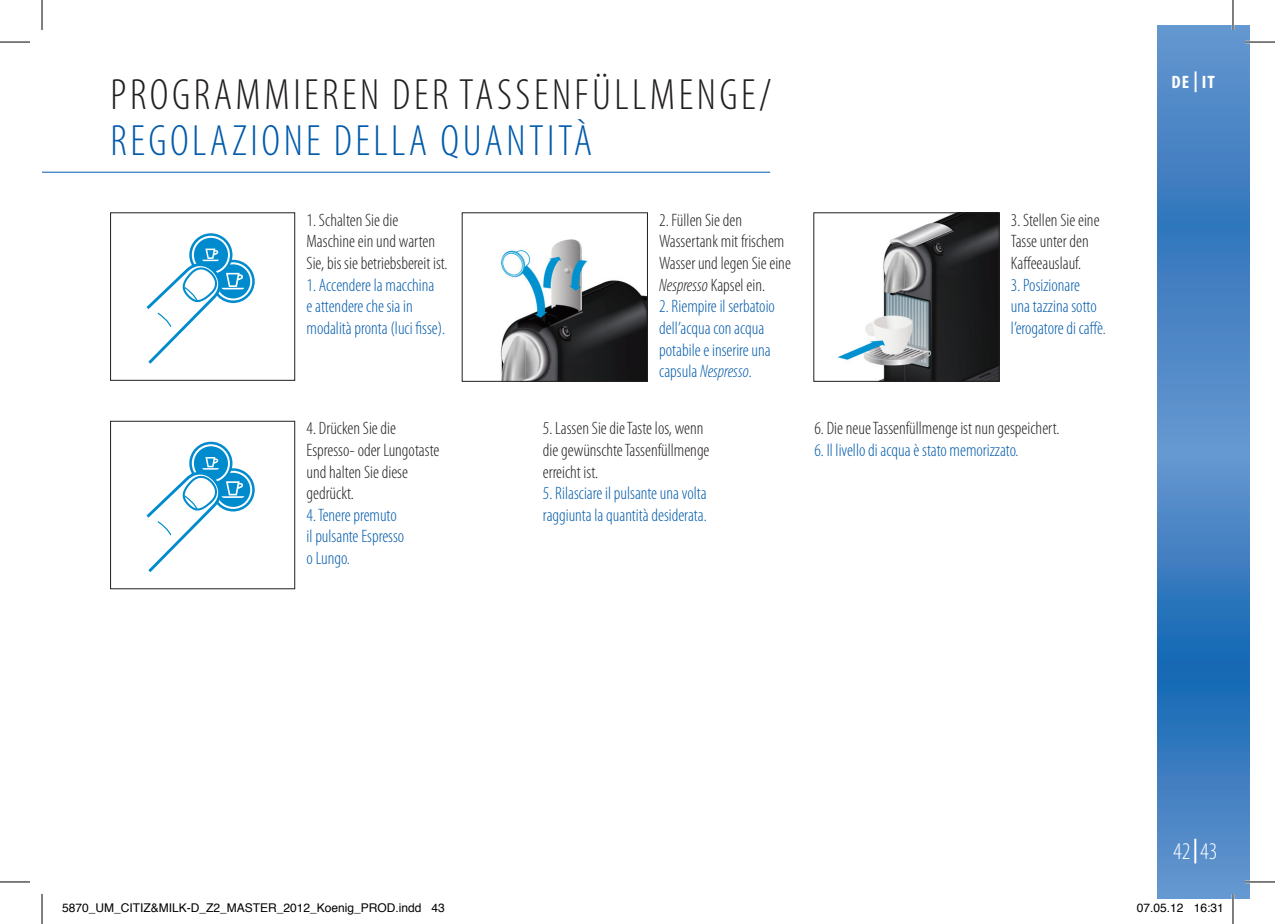
<style>
.page{position:relative;width:1275px;height:924px;background:#fff}
.page>*{position:absolute;margin:0;border:0;box-sizing:border-box;transform-origin:0 0}
.t1{font:300 condensed 44px "Myriad Pro";color:#231f20}
.t2{font:300 condensed 44px "Myriad Pro";color:#015aaa}
.t3{font:300 condensed 24px "Myriad Pro";color:#fff}
.t4{font:300 condensed 18px/21.6px "Myriad Pro";color:#231f20}
.t5{font:300 condensed 18px/21.6px "Myriad Pro";color:#015aaa}
.t6{font:700 condensed 18px "Myriad Pro";color:#fff;scale:1.04 1}
.t7{font:12px "Helvetica";color:#000}
.s1{font-style:italic}
</style>
<div class="page">
<div style="left:110px;top:212px;width:185px;height:168px;border:1px solid #231f20"></div>
<svg style="left:213px;top:261px;width:40px;height:40px"></svg>
<div style="left:211px;top:260px;width:44px;height:43px;border:3px solid #008bce;border-radius:50%"></div>
<div style="left:216px;top:264px;width:34px;height:34px;background:#008bce;border-radius:50%"></div>
<svg style="left:190px;top:234px;width:41px;height:41px"></svg>
<div style="left:189px;top:233px;width:43px;height:43px;border:3px solid #008bce;border-radius:50%"></div>
<div style="left:194px;top:238px;width:34px;height:34px;background:#008bce;border-radius:50%"></div>
<svg style="left:146px;top:248px;width:98px;height:116px"></svg>
<div style="left:110px;top:420px;width:185px;height:169px;border:1px solid #231f20"></div>
<svg style="left:213px;top:469px;width:40px;height:41px"></svg>
<div style="left:211px;top:468px;width:44px;height:43px;border:3px solid #008bce;border-radius:50%"></div>
<div style="left:216px;top:472px;width:34px;height:34px;background:#008bce;border-radius:50%"></div>
<svg style="left:190px;top:443px;width:41px;height:40px"></svg>
<div style="left:189px;top:441px;width:43px;height:43px;border:3px solid #008bce;border-radius:50%"></div>
<div style="left:194px;top:446px;width:34px;height:34px;background:#008bce;border-radius:50%"></div>
<svg style="left:146px;top:457px;width:98px;height:116px"></svg>
<img style="left:837px;top:214px;width:160px;height:165px">
<div style="left:813px;top:212px;width:186px;height:169px;border:1px solid #231f20"></div>
<img style="left:500px;top:239px;width:146px;height:140px">
<div style="left:462px;top:212px;width:186px;height:169px;border:1px solid #231f20"></div>
<svg style="left:1157px;top:25px;width:93px;height:873px"></svg>
<hr style="left:1194px;top:71px;width:2px;height:21px;background:#fff">
<hr style="left:1194px;top:838px;width:2px;height:25px;background:#fff">
<hr style="left:42px;top:172px;width:728px;height:1px;background:#015aaa">
<hr style="left:1245px;top:41px;width:30px;height:2px;background:#fff">
<hr style="left:1245px;top:880px;width:30px;height:2px;background:#fff">
<hr style="left:1231px;top:0;width:3px;height:30px;background:#fff">
<hr style="left:1231px;top:893px;width:3px;height:30px;background:#fff">
<hr style="left:0;top:42px;width:30px;height:1px;background:#000">
<hr style="left:1245px;top:42px;width:30px;height:1px;background:#000">
<hr style="left:0;top:881px;width:30px;height:1px;background:#000">
<hr style="left:1245px;top:881px;width:30px;height:1px;background:#000">
<hr style="left:42px;top:0;width:1px;height:30px;background:#000">
<hr style="left:42px;top:893px;width:1px;height:30px;background:#000">
<hr style="left:1232px;top:0;width:1px;height:30px;background:#000">
<hr style="left:1232px;top:893px;width:1px;height:30px;background:#000">
<h1 class="t1" style="left:110px;top:68px;width:41px">Programmieren</h1>
<h1 class="t1" style="left:392px;top:68px;width:104px">der Tassenfüllmenge</h1>
<h1 class="t1" style="left:758px;top:68px;width:14px">/</h1>
<h1 class="t2" style="left:111px;top:114px;width:40px">Regolazione</h1>
<h1 class="t2" style="left:334px;top:114px;width:19px">della</h1>
<h1 class="t2" style="left:440px;top:114px;width:20px">quantit</h1>
<h1 class="t2" style="left:574px;top:114px;width:20px">à</h1>
<p class="t4" style="left:306px;top:209px;width:142px">1. Schalten Sie die<br>Maschine ein und warten<br>Sie, bis sie betriebsbereit ist.</p>
<p class="t5" style="left:306px;top:274px;width:140px">1. Accendere la macchina<br>e attendere che sia in modalità pronta (luci fisse).</p>
<p class="t4" style="left:306px;top:417px;width:134px">4. Drücken Sie die<br>Espresso- oder Lungotaste und halten Sie diese gedrückt.</p>
<p class="t5" style="left:306px;top:503px;width:99px">4. Tenere premuto il pulsante Espresso o Lungo.</p>
<p class="t4" style="left:659px;top:209px;width:133px">2. Füllen Sie den<br>Wassertank mit frischem<br>Wasser und legen Sie eine<br><span class="s1">Nespresso</span> Kapsel ein.</p>
<p class="t5" style="left:659px;top:295px;width:117px">2. Riempire il serbatoio dell’acqua con acqua potabile e inserire una capsula <span class="s1">Nespresso</span>.</p>
<p class="t4" style="left:543px;top:417px;width:168px">5. Lassen Sie die Taste los, wenn die gewünschte Tassenfüllmenge erreicht ist.</p>
<p class="t5" style="left:543px;top:482px;width:165px">5. Rilasciare il pulsante una volta raggiunta la quantità desiderata.</p>
<p class="t4" style="left:1011px;top:209px;width:90px">3. Stellen Sie eine<br>Tasse unter den<br>Kaffeeauslauf.</p>
<p class="t5" style="left:1011px;top:274px;width:96px">3. Posizionare<br>una tazzina sotto l’erogatore di caffè.</p>
<p class="t4" style="left:814px;top:417px;width:247px">6. Die neue Tassenfüllmenge ist nun gespeichert.</p>
<p class="t5" style="left:814px;top:439px;width:205px">6. Il livello di acqua è stato memorizzato.</p>
<p class="t6" style="left:1171px;top:71px;width:36px">DE IT</p>
<h2 class="t3" style="left:1173px;top:836px;width:45px">42 43</h2>
<p class="t7" style="left:62px;top:898px;width:384px">5870_UM_CITIZ&amp;MILK-D_Z2_MASTER_2012_Koenig_PROD.indd 43</p>
<p class="t7" style="left:1137px;top:898px;width:88px">07.05.12 16:31</p>
</div>
